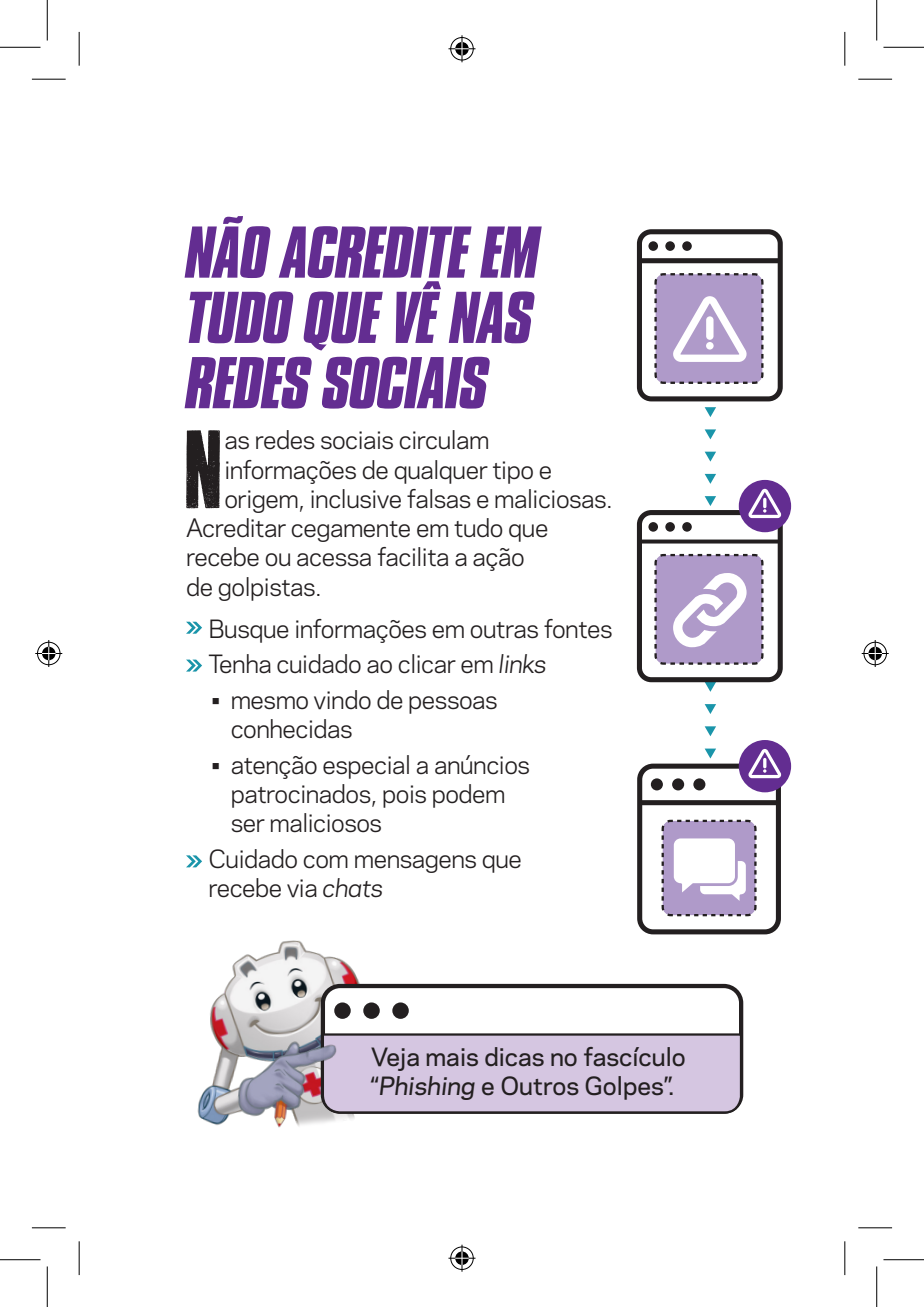
<style>
.page{position:relative;width:924px;height:1307px;background:#fff}
.page>*{position:absolute;margin:0;border:0;box-sizing:border-box;transform-origin:0 0}
.t1{font:92.92px "Cross Town";color:#231f20}
.t2{font:italic 700 63px/65.2px "Compacta BT";letter-spacing:-.02em;color:#632d91;text-align:justify}
.t3{font:23.62px/29.2px "Galaxie Polaris";letter-spacing:-.02em;color:#231f20}
.t4{font:500 23.62px/29.2px "Galaxie Polaris";color:#231f20}
.s1{font-style:italic}
</style>
<div class="page">
<svg style="left:704px;top:429px;width:12px;height:10px"></svg>
<svg style="left:704px;top:474px;width:12px;height:10px"></svg>
<svg style="left:704px;top:451px;width:12px;height:10px"></svg>
<svg style="left:704px;top:407px;width:12px;height:10px"></svg>
<svg style="left:704px;top:496px;width:12px;height:10px"></svg>
<svg style="left:704px;top:704px;width:12px;height:10px"></svg>
<svg style="left:704px;top:748px;width:12px;height:10px"></svg>
<svg style="left:704px;top:726px;width:12px;height:10px"></svg>
<svg style="left:704px;top:682px;width:12px;height:9px"></svg>
<svg style="left:186px;top:621px;width:16px;height:12px"></svg>
<svg style="left:186px;top:659px;width:16px;height:12px"></svg>
<svg style="left:186px;top:855px;width:16px;height:12px"></svg>
<div style="left:321px;top:983px;width:422px;height:130px;border:4px solid #231f20;border-radius:17px"></div>
<svg style="left:475px;top:1032px;width:268px;height:82px;background:#c9bbd4"></svg>
<img style="left:197px;top:940px;width:278px;height:188px">
<div style="left:637px;top:229px;width:145px;height:172px;border:5px solid #231f20;border-radius:12px"></div>
<div style="left:639px;top:258px;width:140px;height:5px;background:#231f20"></div>
<div style="left:648px;top:241px;width:10px;height:10px;background:#231f20;border-radius:50%"></div>
<div style="left:665px;top:241px;width:10px;height:10px;background:#231f20;border-radius:50%"></div>
<div style="left:682px;top:241px;width:10px;height:10px;background:#231f20;border-radius:50%"></div>
<svg style="left:654px;top:273px;width:110px;height:111px;background:#b6a5cb"></svg>
<div style="left:706px;top:316px;width:7px;height:24px;background:#fff;border-radius:4px"></div>
<div style="left:706px;top:342px;width:7px;height:7px;background:#fff;border-radius:50%"></div>
<div style="left:637px;top:510px;width:145px;height:172px;border:5px solid #231f20;border-radius:12px"></div>
<svg style="left:639px;top:539px;width:140px;height:4px"></svg>
<div style="left:648px;top:522px;width:10px;height:9px;background:#231f20;border-radius:50%"></div>
<div style="left:665px;top:522px;width:10px;height:9px;background:#231f20;border-radius:50%"></div>
<div style="left:682px;top:522px;width:10px;height:9px;background:#231f20;border-radius:50%"></div>
<svg style="left:654px;top:553px;width:110px;height:112px"></svg>
<div style="left:637px;top:763px;width:144px;height:171px;border:5px solid #231f20;border-radius:13px"></div>
<div style="left:639px;top:800px;width:140px;height:5px;background:#231f20"></div>
<div style="left:651px;top:778px;width:12px;height:12px;background:#231f20;border-radius:50%"></div>
<div style="left:672px;top:778px;width:12px;height:12px;background:#231f20;border-radius:50%"></div>
<div style="left:693px;top:778px;width:12px;height:12px;background:#231f20;border-radius:50%"></div>
<svg style="left:661px;top:819px;width:96px;height:98px"></svg>
<div style="left:689px;top:845px;width:30px;height:31px;background:#fff;border-radius:50%"></div>
<div style="left:738px;top:480px;width:53px;height:52px;background:#632d91;border-radius:50%"></div>
<svg style="left:748px;top:489px;width:34px;height:29px"></svg>
<div style="left:738px;top:740px;width:53px;height:52px;background:#632d91;border-radius:50%"></div>
<svg style="left:748px;top:749px;width:34px;height:29px"></svg>
<hr style="left:32px;top:79px;width:34px;height:1px;background:#000">
<hr style="left:858px;top:79px;width:34px;height:1px;background:#000">
<hr style="left:32px;top:1227px;width:34px;height:1px;background:#000">
<hr style="left:858px;top:1227px;width:34px;height:1px;background:#000">
<hr style="left:79px;top:32px;width:1px;height:34px;background:#000">
<hr style="left:79px;top:1241px;width:1px;height:33px;background:#000">
<hr style="left:844px;top:32px;width:1px;height:34px;background:#000">
<hr style="left:844px;top:1241px;width:1px;height:33px;background:#000">
<hr style="left:0;top:47px;width:40px;height:1px;background:#000">
<hr style="left:883px;top:47px;width:41px;height:1px;background:#000">
<hr style="left:0;top:1259px;width:40px;height:1px;background:#000">
<hr style="left:883px;top:1259px;width:41px;height:1px;background:#000">
<hr style="left:47px;top:0;width:1px;height:41px;background:#000">
<hr style="left:47px;top:1266px;width:1px;height:40px;background:#000">
<hr style="left:876px;top:0;width:1px;height:41px;background:#000">
<hr style="left:876px;top:1266px;width:1px;height:40px;background:#000">
<svg style="left:448px;top:35px;width:27px;height:27px"></svg>
<svg style="left:448px;top:1244px;width:27px;height:27px"></svg>
<svg style="left:35px;top:640px;width:27px;height:27px"></svg>
<svg style="left:861px;top:640px;width:27px;height:27px"></svg>
<p class="t2" style="left:186px;top:221px;width:356px">NÃO ACREDITE EM TUDO QUE VÊ NAS REDES SOCIAIS</p>
<p class="t1" style="left:187px;top:429px;width:37px">N</p>
<p class="t3" style="left:224px;top:424px;width:267px">as redes sociais circulam</p>
<p class="t3" style="left:224px;top:453px;width:329px">informações de qualquer tipo e</p>
<p class="t3" style="left:224px;top:483px;width:390px">origem, inclusive falsas e maliciosas.</p>
<p class="t3" style="left:186px;top:512px;width:364px">Acreditar cegamente em tudo que</p>
<p class="t3" style="left:186px;top:541px;width:340px">recebe ou acessa facilita a ação</p>
<p class="t3" style="left:186px;top:570px;width:137px">de golpistas.</p>
<p class="t3" style="left:208px;top:612px;width:406px">Busque informações em outras fontes</p>
<p class="t3" style="left:208px;top:648px;width:340px">Tenha cuidado ao clicar em <span class="s1">links</span></p>
<p class="t3" style="left:231px;top:684px;width:268px;text-indent:-19px">• mesmo vindo de pessoas conhecidas</p>
<p class="t3" style="left:231px;top:748px;width:301px;text-indent:-19px">• atenção especial a anúncios patrocinados, pois podem ser maliciosos</p>
<p class="t3" style="left:208px;top:843px;width:315px">Cuidado com mensagens que recebe via <span class="s1">chats</span></p>
<p class="t4" style="left:371px;top:1040px;width:316px">Veja mais dicas no fascículo “<span class="s1">Phishing</span> e Outros Golpes”.</p>
</div>
